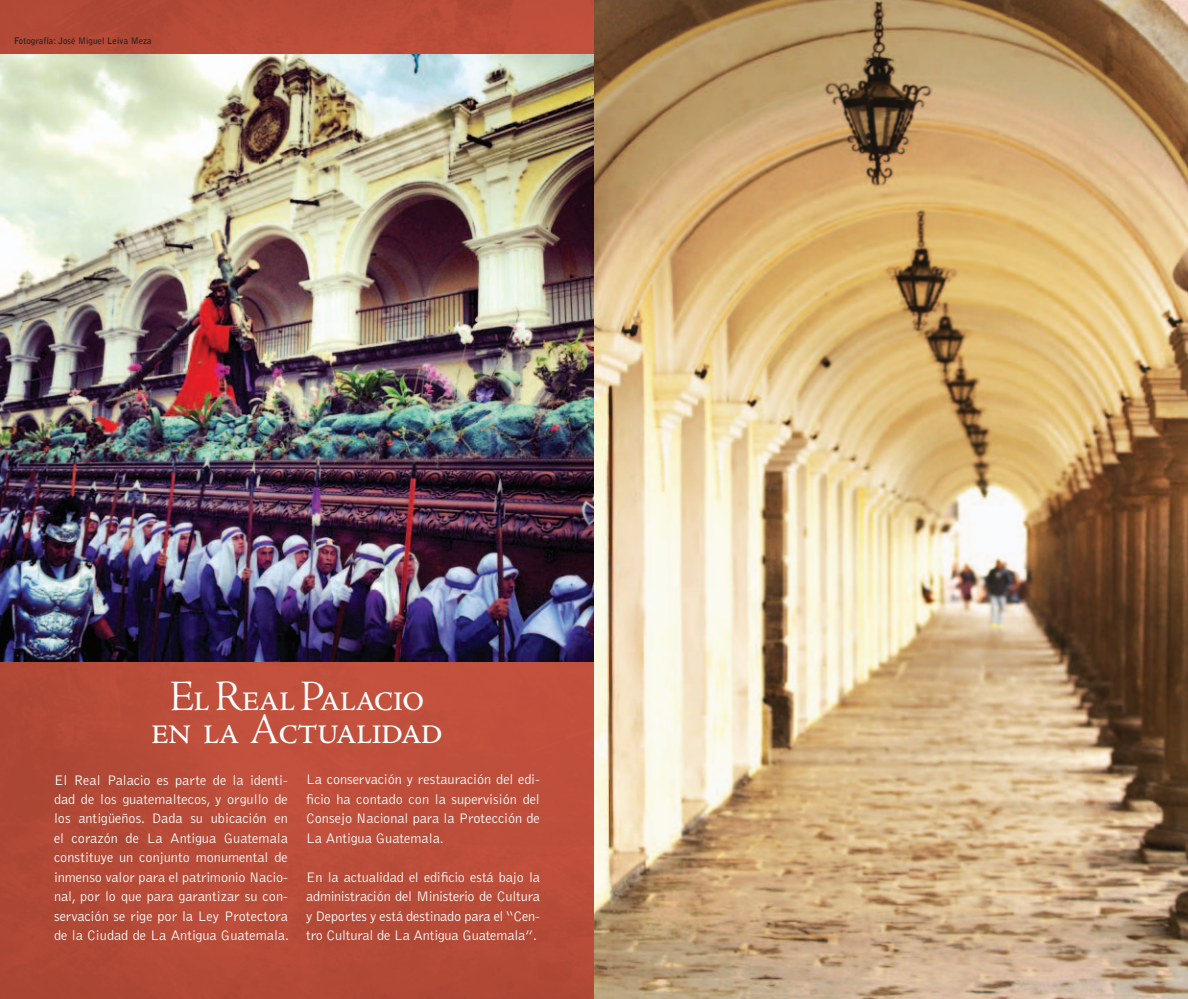
<style>
.page{position:relative;width:1188px;height:999px;background:#fff}
.page>*{position:absolute;margin:0;border:0;box-sizing:border-box;transform-origin:0 0}
.t1{font:45px/33px "Adobe Jenson MM SC 371 30";letter-spacing:-.065em;color:#fff;text-align:center}
.t2{font:300 14.25px/19.5px "Bell Gothic";color:#fff;text-align:justify}
.t3{font:700 9px "Bell Gothic";color:#231f20}
</style>
<div class="page">
<div style="left:0;top:0;width:1186px;height:999px;background:#b94c39"></div>
<img style="left:0;top:54px;width:594px;height:608px">
<img style="left:594px;top:0;width:594px;height:999px">
<p class="t3" style="left:14px;top:36px;width:139px">Fotografía: José Miguel Leiva Meza</p>
<h1 class="t1" style="left:151px;top:681px;width:295px">El Real Palacio en la Actualidad</h1>
<p class="t2" style="left:54px;top:770px;width:237px">El Real Palacio es parte de la identi&shy;dad de los guatemaltecos, y orgullo de los antigüeños. Dada su ubicación en el corazón de La Antigua Guatemala constituye un conjunto monumental de inmenso valor para el patrimonio Nacio&shy;nal, por lo que para garantizar su con&shy;servación se rige por la Ley Protectora de la Ciudad de La Antigua Guatemala.</p>
<p class="t2" style="left:306px;top:770px;width:235px">La conservación y restauración del edi&shy;ficio ha contado con la supervisión del Consejo Nacional para la Protección de La Antigua Guatemala.</p>
<p class="t2" style="left:306px;top:868px;width:235px">En la actualidad el edificio está bajo la administración del Ministerio de Cultura y Deportes y está destinado para el “Cen&shy;tro Cultural de La Antigua Guatemala”.</p>
</div>
